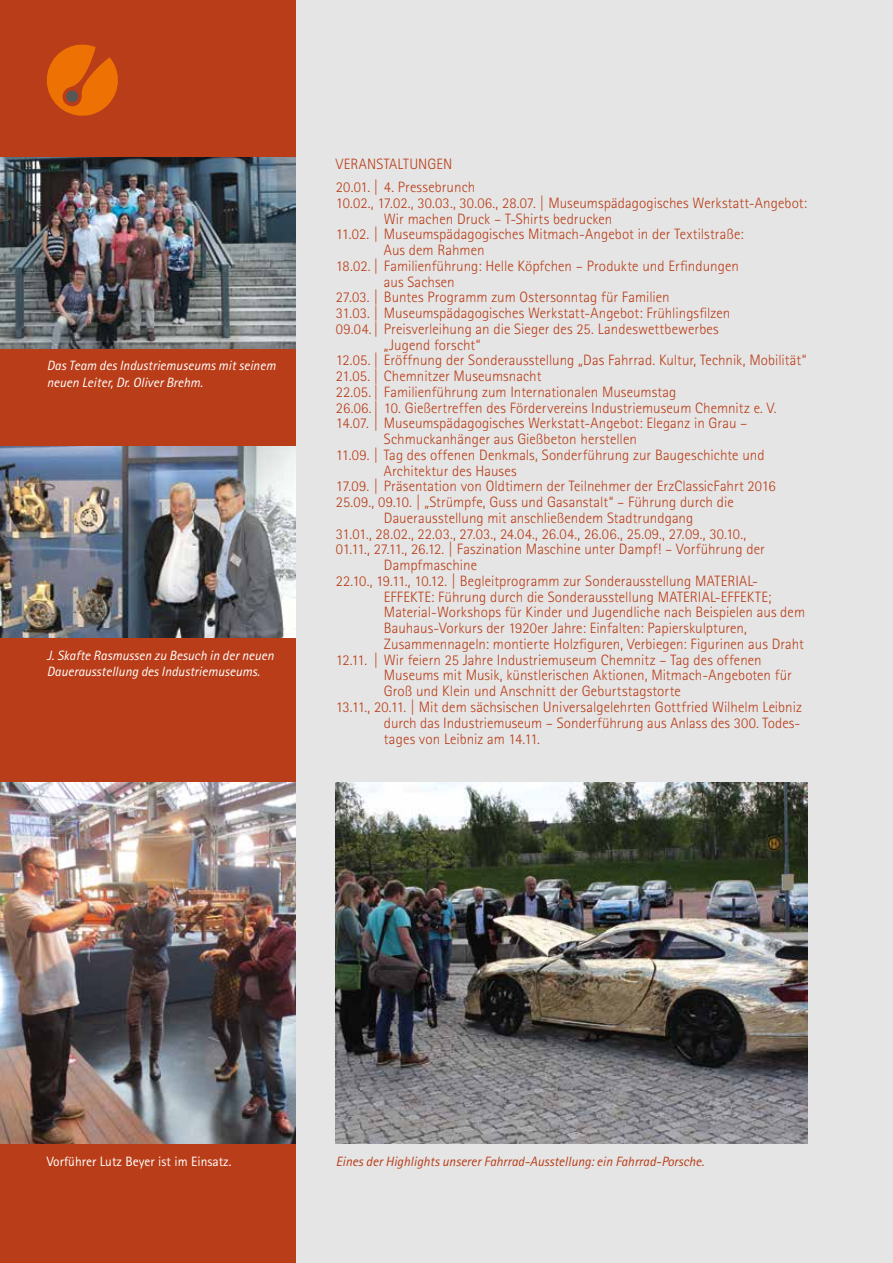
<style>
.page{position:relative;width:893px;height:1263px;background:#e5e5e5}
.page>*{position:absolute;margin:0;border:0;box-sizing:border-box;transform-origin:0 0}
.t1{font:300 15px/23.2px "Agfa Rotis Sans Serif";letter-spacing:.005em;color:#b93d18}
.t2{font:italic 13.5px/16.2px "Agfa Rotis Sans Serif";color:#fff}
.t3{font:italic 13.5px "Agfa Rotis Sans Serif";color:#b93d18}
.t4{font:13.5px "Agfa Rotis Sans Serif";color:#fff}
</style>
<div class="page">
<div style="left:0;top:0;width:295px;height:1263px;background:#b93d18"></div>
<svg style="left:47px;top:45px;width:71px;height:71px"></svg>
<img style="left:0;top:157px;width:295px;height:192px">
<img style="left:336px;top:782px;width:472px;height:362px">
<img style="left:0;top:782px;width:295px;height:362px">
<img style="left:0;top:446px;width:295px;height:192px">
<p class="t2" style="left:47px;top:358px;width:230px">Das Team des Industriemuseums mit seinem neuen Leiter, Dr. Oliver Brehm.</p>
<p class="t2" style="left:47px;top:647px;width:229px">J. Skafte Rasmussen zu Besuch in der neuen<br>Dauerausstellung des Industriemuseums.</p>
<p class="t1" style="left:336px;top:152px;width:141px">VERANSTALTUNGEN<br>20.01. | 4. Pressebrunch</p>
<p class="t1" style="left:336px;top:191px;width:473px">10.02., 17.02., 30.03., 30.06., 28.07. | Museumspädagogisches Werkstatt-Angebot:</p>
<p class="t1" style="left:384px;top:207px;width:230px">Wir machen Druck – T-Shirts bedrucken</p>
<p class="t1" style="left:336px;top:223px;width:409px">11.02. | Museumspädagogisches Mitmach-Angebot in der Textilstraße:</p>
<p class="t1" style="left:384px;top:238px;width:102px">Aus dem Rahmen</p>
<p class="t1" style="left:336px;top:254px;width:404px">18.02. | Familienführung: Helle Köpfchen – Produkte und Erfindungen</p>
<p class="t1" style="left:384px;top:270px;width:72px">aus Sachsen</p>
<p class="t1" style="left:336px;top:286px;width:335px">27.03. | Buntes Programm zum Ostersonntag für Familien</p>
<p class="t1" style="left:336px;top:301px;width:396px">31.03. | Museumspädagogisches Werkstatt-Angebot: Frühlingsfilzen</p>
<p class="t1" style="left:336px;top:317px;width:384px">09.04.| Preisverleihung an die Sieger des 25. Landeswettbewerbes</p>
<p class="t1" style="left:384px;top:333px;width:98px">„Jugend forscht“</p>
<p class="t1" style="left:336px;top:349px;width:472px">12.05. | Eröffnung der Sonderausstellung „Das Fahrrad. Kultur, Technik, Mobilität“</p>
<p class="t1" style="left:336px;top:364px;width:207px">21.05. | Chemnitzer Museumsnacht</p>
<p class="t1" style="left:336px;top:380px;width:342px">22.05.| Familienführung zum Internationalen Museumstag</p>
<p class="t1" style="left:336px;top:396px;width:442px">26.06.| 10. Gießertreffen des Fördervereins Industriemuseum Chemnitz e. V.</p>
<p class="t1" style="left:336px;top:412px;width:413px">14.07. | Museumspädagogisches Werkstatt-Angebot: Eleganz in Grau –</p>
<p class="t1" style="left:384px;top:427px;width:254px">Schmuckanhänger aus Gießbeton herstellen</p>
<p class="t1" style="left:336px;top:443px;width:430px">11.09. | Tag des offenen Denkmals, Sonderführung zur Baugeschichte und</p>
<p class="t1" style="left:384px;top:459px;width:134px">Architektur des Hauses</p>
<p class="t1" style="left:336px;top:475px;width:441px">17.09. | Präsentation von Oldtimern der Teilnehmer der ErzClassicFahrt 2016</p>
<p class="t1" style="left:336px;top:490px;width:399px">25.09., 09.10. | „Strümpfe, Guss und Gasanstalt“ – Führung durch die</p>
<p class="t1" style="left:384px;top:506px;width:311px">Dauerausstellung mit anschließendem Stadtrundgang</p>
<p class="t1" style="left:336px;top:522px;width:412px">31.01., 28.02., 22.03., 27.03., 24.04., 26.04., 26.06., 25.09., 27.09., 30.10.,</p>
<p class="t1" style="left:336px;top:538px;width:430px">01.11., 27.11., 26.12. | Faszination Maschine unter Dampf! – Vorführung der</p>
<p class="t1" style="left:384px;top:553px;width:95px">Dampfmaschine</p>
<p class="t1" style="left:336px;top:569px;width:424px">22.10., 19.11., 10.12. | Begleitprogramm zur Sonderausstellung MATERIAL-</p>
<p class="t1" style="left:384px;top:585px;width:389px">EFFEKTE: Führung durch die Sonderausstellung MATERIAL-EFFEKTE;</p>
<p class="t1" style="left:384px;top:601px;width:423px">Material-Workshops für Kinder und Jugendliche nach Beispielen aus dem</p>
<p class="t1" style="left:384px;top:616px;width:365px">Bauhaus-Vorkurs der 1920er Jahre: Einfalten: Papierskulpturen,</p>
<p class="t1" style="left:384px;top:632px;width:422px">Zusammennageln: montierte Holzfiguren, Verbiegen: Figurinen aus Draht</p>
<p class="t1" style="left:336px;top:648px;width:427px">12.11. | Wir feiern 25 Jahre Industriemuseum Chemnitz – Tag des offenen</p>
<p class="t1" style="left:384px;top:664px;width:410px">Museums mit Musik, künstlerischen Aktionen, Mitmach-Angeboten für</p>
<p class="t1" style="left:384px;top:679px;width:298px">Groß und Klein und Anschnitt der Geburtstagstorte</p>
<p class="t1" style="left:336px;top:695px;width:467px">13.11., 20.11. | Mit dem sächsischen Universalgelehrten Gottfried Wilhelm Leibniz</p>
<p class="t1" style="left:384px;top:711px;width:418px">durch das Industriemuseum – Sonderführung aus Anlass des 300. Todes-</p>
<p class="t1" style="left:384px;top:727px;width:158px">tages von Leibniz am 14.11.</p>
<p class="t4" style="left:47px;top:1153px;width:186px">Vorführer Lutz Beyer ist im Einsatz.</p>
<p class="t3" style="left:336px;top:1153px;width:370px">Eines der Highlights unserer Fahrrad-Ausstellung: ein Fahrrad-Porsche.</p>
</div>
